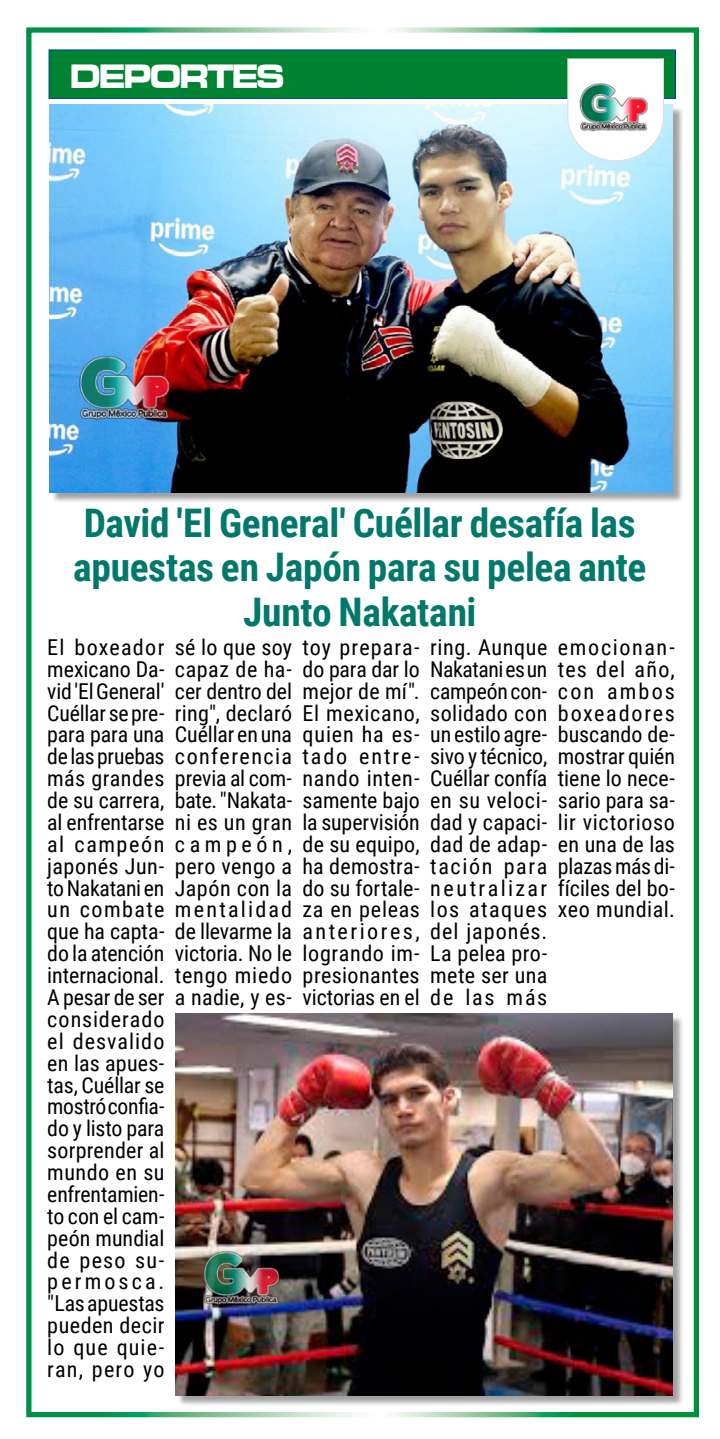
<style>
.page{position:relative;width:720px;height:1439px;background:#fff}
.page>*{position:absolute;margin:0;border:0;box-sizing:border-box;transform-origin:0 0}
.t1{font:700 39.38px/44.6px "Roboto Condensed";letter-spacing:-.01em;color:#00796a;text-align:center}
.t2{font:35px "Microgramma D Bold Exte";letter-spacing:-.03em;color:#fff;scale:.9 1}
.t3{font:21.88px/21.9px "Roboto Condensed";letter-spacing:.025em;color:#000;text-align:justify}
</style>
<div class="page">
<div style="left:26px;top:27px;width:672px;height:1390px;border:5px solid #fff"></div>
<div style="left:51px;top:106px;width:632px;height:397px;background:#000;opacity:.37"></div>
<img style="left:50px;top:105px;width:622px;height:387px">
<div style="left:177px;top:1015px;width:506px;height:390px;background:#000;opacity:.37"></div>
<img style="left:176px;top:1014px;width:496px;height:381px">
<img style="left:61px;top:320px;width:132px;height:131px">
<img style="left:188px;top:1221px;width:110px;height:110px">
<div style="left:49px;top:50px;width:626px;height:48px;background:#008233"></div>
<div style="left:49px;top:49px;width:626px;height:50px;border:1px solid #00499a"></div>
<svg style="left:567px;top:58px;width:96px;height:103px"></svg>
<h2 class="t2" style="left:70px;top:53px;width:239px">DEPORTES</h2>
<h1 class="t1" style="left:73px;top:499px;width:574px">David 'El General' Cuéllar desafía las apuestas en Japón para su pelea ante<br>Junto Nakatani</h1>
<p class="t3" style="left:47px;top:635px;width:119px">El boxeador mexicano Da&shy;vid 'El General' Cuéllar se pre&shy;para para una de las pruebas más grandes de su carrera, al enfrentarse al campeón japonés Jun&shy;to Nakatani en un combate que ha capta&shy;do la atención internacional.<br>A pesar de ser considerado el desvalido en las apues&shy;tas, Cuéllar se mostró confia&shy;do y listo para sorprender al mundo en su enfrentamien&shy;to con el cam&shy;peón mundial de peso su&shy;permosca. "Las apuestas pueden decir lo que quie&shy;ran, pero yo</p>
<p class="t3" style="left:175px;top:635px;width:119px">sé lo que soy capaz de ha&shy;cer dentro del ring", declaró Cuéllar en una conferencia previa al com&shy;bate. "Nakata&shy;ni es un gran campeón, pero vengo a Japón con la mentalidad de llevarme la victoria. No le tengo miedo a nadie, y es-</p>
<p class="t3" style="left:302px;top:635px;width:119px">toy prepara&shy;do para dar lo mejor de mí".<br>El mexicano, quien ha es&shy;tado entre&shy;nando inten&shy;samente bajo la supervisión de su equipo, ha demostra&shy;do su fortale&shy;za en peleas anteriores, logrando im&shy;presionantes victorias en el</p>
<p class="t3" style="left:430px;top:635px;width:119px">ring. Aunque Nakatani es un campeón con&shy;solidado con un estilo agre&shy;sivo y técnico, Cuéllar confía en su veloci&shy;dad y capaci&shy;dad de adap&shy;tación para neutralizar los ataques del japonés.<br>La pelea pro&shy;mete ser una de las más</p>
<p class="t3" style="left:557px;top:635px;width:119px">emocionan&shy;tes del año, con ambos boxeadores buscando de&shy;mostrar quién tiene lo nece&shy;sario para sa&shy;lir victorioso en una de las plazas más di&shy;fíciles del bo&shy;xeo mundial.</p>
</div>
